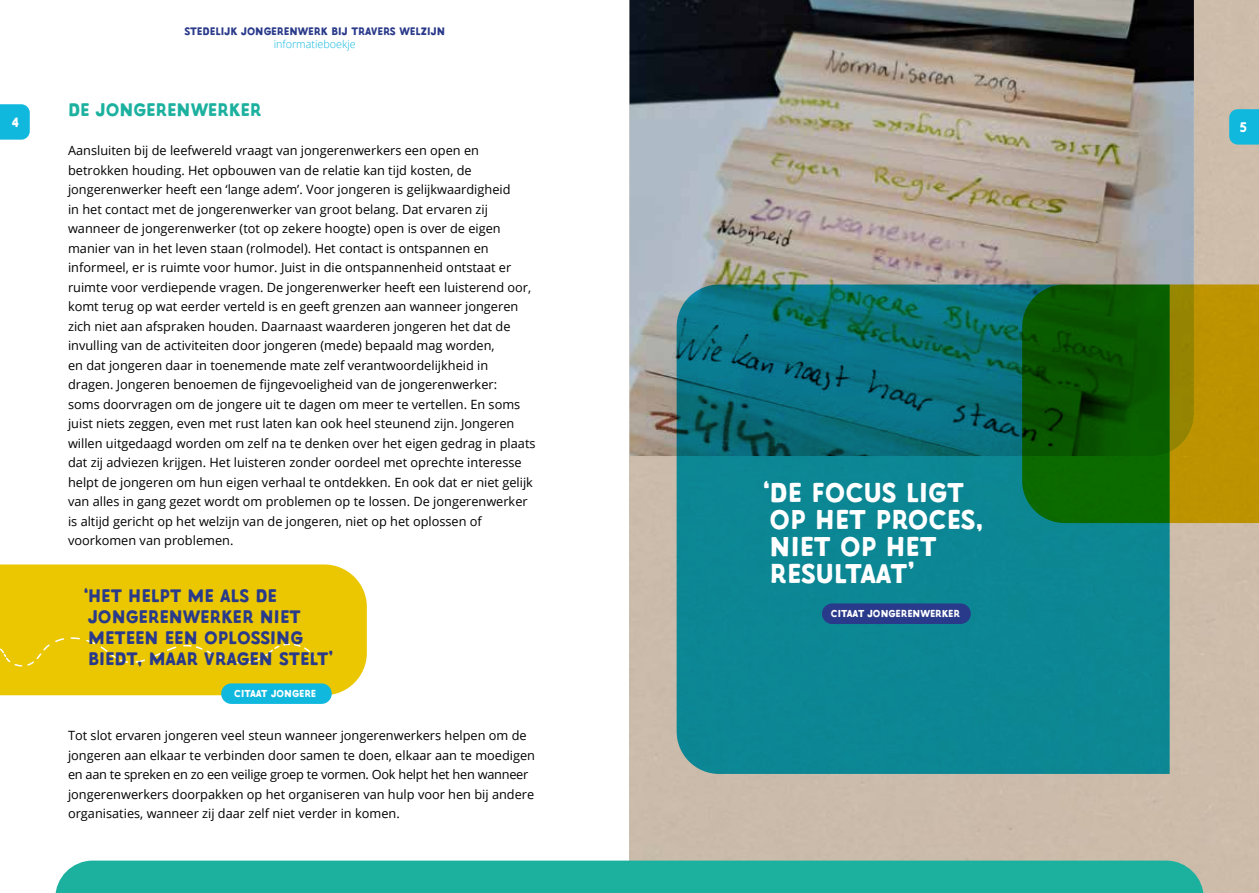
<style>
.page{position:relative;width:1259px;height:893px;background:#fff}
.page>*{position:absolute;margin:0;border:0;box-sizing:border-box;transform-origin:0 0}
.t1{font:27px/27px "Labours";color:#fff}
.t2{font:18px/21px "Labours";color:#2a3a8a}
.t3{font:18px "Labours";color:#1cb19f}
.t4{font:13.5px "Labours";color:#fff}
.t5{font:12.75px/19.5px "Open Sans";color:#000}
.t6{font:10.8px "Labours";color:#2a3a8a}
.t7{font:300 10.8px "Open Sans";color:#10b8de}
.t8{font:10.05px "Labours";color:#fff}
</style>
<div class="page">
<svg style="left:0;top:104px;width:30px;height:36px"></svg>
<div style="left:629px;top:0;width:630px;height:893px;background:#ccbcaa"></div>
<div style="left:55px;top:861px;width:1148px;height:32px;background:#1cb19f"></div>
<svg style="left:1229px;top:109px;width:30px;height:36px"></svg>
<img style="left:629px;top:0;width:565px;height:456px">
<svg style="left:1169px;top:284px;width:90px;height:239px;background:#b08e01"></svg>
<div style="left:0;top:564px;width:367px;height:131px;background:#ebc702"></div>
<div style="left:221px;top:683px;width:111px;height:21px;background:#10b8de;border-radius:10px"></div>
<svg style="left:676px;top:284px;width:493px;height:490px;background:#0c7a78"></svg>
<div style="left:822px;top:603px;width:149px;height:21px;background:#2a3a8a;border-radius:10px"></div>
<div style="left:0;top:636px;width:316px;height:31px;background:#ebc702"></div>
<p class="t4" style="left:12px;top:113px;width:9px">4</p>
<p class="t6" style="left:184px;top:23px;width:262px">STEDELIJK JONGERENWERK BIJ TRAVERS WELZIJN</p>
<p class="t7" style="left:274px;top:36px;width:84px">informatieboekje</p>
<h2 class="t3" style="left:68px;top:97px;width:195px">DE JONGERENWERKER</h2>
<p class="t5" style="left:68px;top:141px;width:469px">Aansluiten bij de leefwereld vraagt van jongerenwerkers een open en betrokken houding. Het opbouwen van de relatie kan tijd kosten, de jongerenwerker heeft een ‘lange adem’. Voor jongeren is gelijkwaardigheid<br>in het contact met de jongerenwerker van groot belang. Dat ervaren zij wanneer de jongerenwerker (tot op zekere hoogte) open is over de eigen manier van in het leven staan (rolmodel). Het contact is ontspannen en informeel, er is ruimte voor humor. Juist in die ontspannenheid ontstaat er ruimte voor verdiepende vragen. De jongerenwerker heeft een luisterend oor, komt terug op wat eerder verteld is en geeft grenzen aan wanneer jongeren zich niet aan afspraken houden. Daarnaast waarderen jongeren het dat de invulling van de activiteiten door jongeren (mede) bepaald mag worden,<br>en dat jongeren daar in toenemende mate zelf verantwoordelijkheid in dragen. Jongeren benoemen de fijngevoeligheid van de jongerenwerker:<br>soms doorvragen om de jongere uit te dagen om meer te vertellen. En soms juist niets zeggen, even met rust laten kan ook heel steunend zijn. Jongeren willen uitgedaagd worden om zelf na te denken over het eigen gedrag in plaats dat zij adviezen krijgen. Het luisteren zonder oordeel met oprechte interesse helpt de jongeren om hun eigen verhaal te ontdekken. En ook dat er niet gelijk van alles in gang gezet wordt om problemen op te lossen. De jongerenwerker is altijd gericht op het welzijn van de jongeren, niet op het oplossen of voorkomen van problemen.</p>
<h2 class="t2" style="left:84px;top:585px;width:250px">‘HET HELPT ME ALS DE<br>JONGERENWERKER NIET<br>METEEN EEN OPLOSSING<br>BIEDT, MAAR VRAGEN STELT’</h2>
<p class="t8" style="left:234px;top:687px;width:83px">CITAAT JONGERE</p>
<p class="t5" style="left:68px;top:726px;width:468px">Tot slot ervaren jongeren veel steun wanneer jongerenwerkers helpen om de jongeren aan elkaar te verbinden door samen te doen, elkaar aan te moedigen en aan te spreken en zo een veilige groep te vormen. Ook helpt het hen wanneer jongerenwerkers doorpakken op het organiseren van hulp voor hen bij andere organisaties, wanneer zij daar zelf niet verder in komen.</p>
<h1 class="t1" style="left:763px;top:479px;width:222px">‘DE FOCUS LIGT<br>OP HET PROCES,<br>NIET OP HET<br>RESULTAAT’</h1>
<p class="t8" style="left:831px;top:607px;width:131px">CITAAT JONGERENWERKER</p>
<p class="t4" style="left:1239px;top:118px;width:9px">5</p>
</div>
